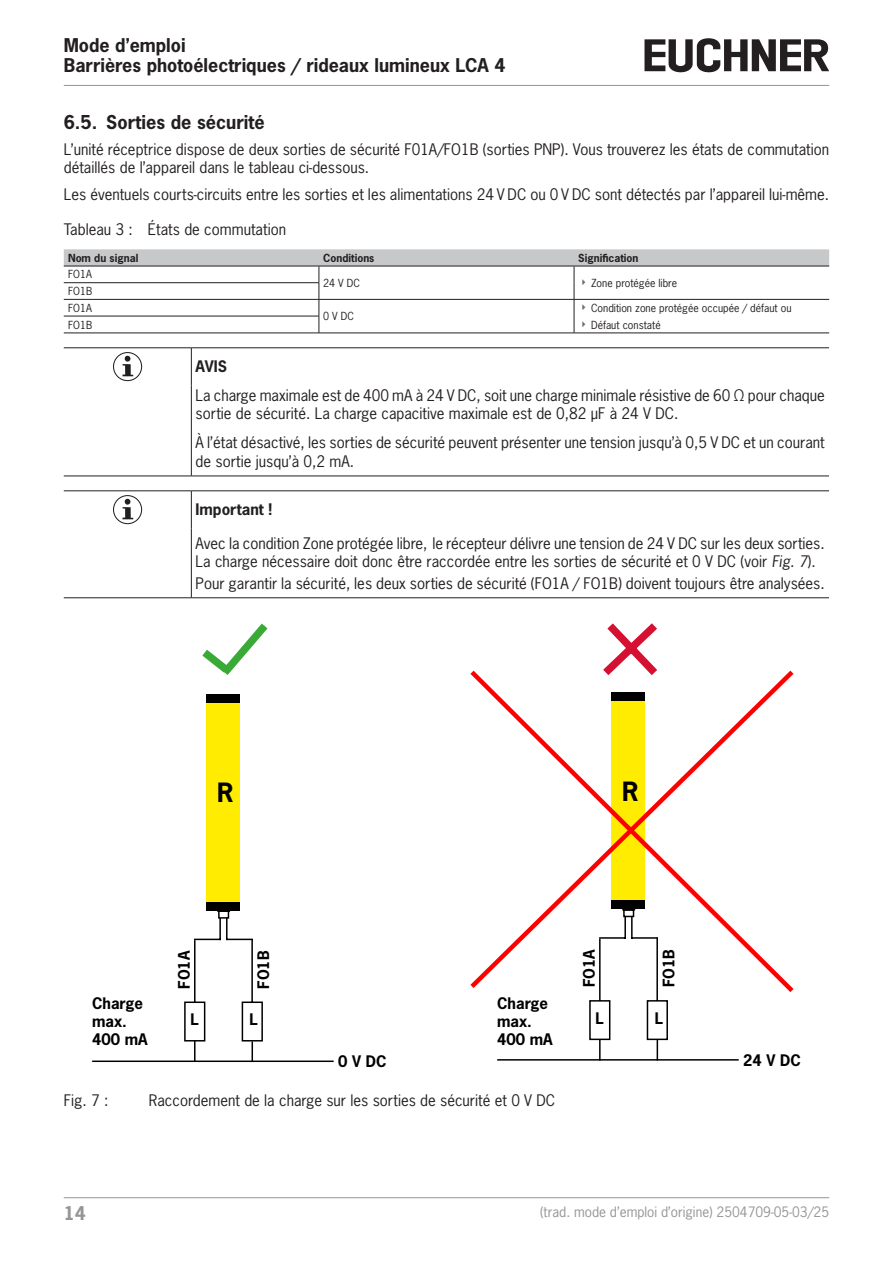
<style>
.page{position:relative;width:893px;height:1263px;background:#fff}
.page>*{position:absolute;margin:0;border:0;box-sizing:border-box;transform-origin:0 0}
.t1{font:700 25.05px "News Gothic Std";color:#000}
.t2{font:700 18px "News Gothic Std";color:#231f20}
.t3{font:700 17.85px/20.2px "News Gothic Std";color:#231f20}
.t4{font:700 17.85px "News Gothic Std";color:#939598}
.paragraph{font:15px/18px "News Gothic Std";color:#231f20}
.t5{font:700 15px/18px "News Gothic Std";color:#000}
.tableheadleft{font:700 15px "News Gothic Std";color:#231f20}
.t6{font:13.5px "News Gothic Std";color:#939598}
.tablebodyleft{font:10.5px "News Gothic Std";color:#231f20}
.tableheadleft-2{font:700 10.5px "News Gothic Std";color:#231f20}
.s1{font-style:italic}
</style>
<div class="page">
<hr style="left:64px;top:85px;width:765px;height:1px;background:#939598">
<hr style="left:64px;top:1197px;width:765px;height:1px;background:#939598">
<svg style="left:644px;top:38px;width:185px;height:34px"></svg>
<hr style="left:319px;top:333px;width:255px;height:1px;background:#231f20">
<hr style="left:574px;top:333px;width:255px;height:1px;background:#231f20">
<hr style="left:64px;top:333px;width:255px;height:1px;background:#231f20">
<hr style="left:64px;top:347px;width:127px;height:1px;background:#231f20">
<hr style="left:191px;top:347px;width:638px;height:1px;background:#231f20">
<hr style="left:191px;top:348px;width:1px;height:37px;background:#231f20">
<hr style="left:191px;top:385px;width:1px;height:91px;background:#231f20">
<hr style="left:64px;top:476px;width:127px;height:1px;background:#231f20">
<hr style="left:191px;top:476px;width:638px;height:1px;background:#231f20">
<svg style="left:113px;top:352px;width:29px;height:29px"></svg>
<svg style="left:122px;top:356px;width:11px;height:20px"></svg>
<hr style="left:64px;top:491px;width:127px;height:1px;background:#231f20">
<hr style="left:191px;top:491px;width:638px;height:1px;background:#231f20">
<hr style="left:191px;top:491px;width:1px;height:37px;background:#231f20">
<hr style="left:191px;top:528px;width:1px;height:70px;background:#231f20">
<hr style="left:64px;top:597px;width:127px;height:1px;background:#231f20">
<hr style="left:191px;top:597px;width:638px;height:1px;background:#231f20">
<svg style="left:113px;top:495px;width:29px;height:29px"></svg>
<svg style="left:122px;top:499px;width:11px;height:20px"></svg>
<div style="left:207px;top:694px;width:33px;height:217px;background:#ffec00"></div>
<svg style="left:217px;top:911px;width:14px;height:8px"></svg>
<div style="left:207px;top:902px;width:33px;height:9px;background:#000"></div>
<div style="left:207px;top:694px;width:33px;height:9px;background:#000"></div>
<hr style="left:219px;top:918px;width:2px;height:22px;background:#000">
<hr style="left:226px;top:918px;width:2px;height:22px;background:#000">
<svg style="left:92px;top:937px;width:242px;height:126px"></svg>
<svg style="left:497px;top:997px;width:242px;height:64px"></svg>
<svg style="left:470px;top:670px;width:324px;height:323px"></svg>
<svg style="left:202px;top:623px;width:66px;height:52px"></svg>
<svg style="left:595px;top:623px;width:70px;height:60px"></svg>
<svg style="left:64px;top:249px;width:765px;height:84px"></svg>
<p class="t3" style="left:64px;top:34px;width:443px">Mode d’emploi<br>Barrières photoélectriques / rideaux lumineux LCA 4</p>
<p class="t2" style="left:64px;top:110px;width:202px">6.5. Sorties de sécurité</p>
<p class="paragraph" style="left:64px;top:141px;width:767px">L’unité réceptrice dispose de deux sorties de sécurité F01A/FO1B (sorties PNP). Vous trouverez les états de commutation détaillés de l’appareil dans le tableau ci-dessous.</p>
<p class="paragraph" style="left:64px;top:185px;width:767px">Les éventuels courts-circuits entre les sorties et les alimentations 24 V DC ou 0 V DC sont détectés par l’appareil lui-même.</p>
<p class="paragraph" style="left:64px;top:220px;width:224px">Tableau 3 : États de commutation</p>
<p class="tableheadleft-2" style="left:68px;top:251px;width:72px">Nom du signal</p>
<p class="tableheadleft-2" style="left:323px;top:251px;width:53px">Conditions</p>
<p class="tableheadleft-2" style="left:578px;top:251px;width:62px">Signification</p>
<p class="tablebodyleft" style="left:68px;top:268px;width:25px">FO1A</p>
<p class="tablebodyleft" style="left:323px;top:276px;width:38px">24 V DC</p>
<p class="tablebodyleft" style="left:591px;top:276px;width:88px">Zone protégée libre</p>
<p class="tablebodyleft" style="left:68px;top:284px;width:26px">FO1B</p>
<p class="tablebodyleft" style="left:68px;top:301px;width:25px">FO1A</p>
<p class="tablebodyleft" style="left:323px;top:309px;width:32px">0 V DC</p>
<p class="tablebodyleft" style="left:591px;top:301px;width:202px">Condition zone protégée occupée / défaut ou</p>
<p class="tablebodyleft" style="left:68px;top:318px;width:26px">FO1B</p>
<p class="tablebodyleft" style="left:591px;top:318px;width:71px">Défaut constaté</p>
<p class="tableheadleft" style="left:196px;top:357px;width:33px">AVIS</p>
<p class="paragraph" style="left:196px;top:387px;width:631px">La charge maximale est de 400 mA à 24 V DC, soit une charge minimale résistive de 60 Ω pour chaque sortie de sécurité. La charge capacitive maximale est de 0,82 µF à 24 V DC.</p>
<p class="paragraph" style="left:196px;top:432px;width:631px;line-height:19.8px">À l’état désactivé, les sorties de sécurité peuvent présenter une tension jusqu’à 0,5 V DC et un courant de sortie jusqu’à 0,2 mA.</p>
<p class="tableheadleft" style="left:196px;top:500px;width:78px">Important !</p>
<p class="paragraph" style="left:196px;top:534px;width:631px">Avec la condition Zone protégée libre, le récepteur délivre une tension de 24 V DC sur les deux sorties.<br>La charge nécessaire doit donc être raccordée entre les sorties de sécurité et 0 V DC (voir <span class="s1">Fig. 7</span>).</p>
<p class="paragraph" style="left:196px;top:574px;width:631px">Pour garantir la sécurité, les deux sorties de sécurité (FO1A / FO1B) doivent toujours être analysées.</p>
<p class="t1" style="left:217px;top:776px;width:18px">R</p>
<p class="t1" style="left:622px;top:775px;width:18px">R</p>
<p class="t5" style="left:92px;top:994px;width:57px">Charge max.<br>400 mA</p>
<p class="t5" style="left:175px;top:989px;width:40px;rotate:-90deg">FO1A</p>
<p class="t5" style="left:254px;top:989px;width:40px;rotate:-90deg">FO1B</p>
<p class="t5" style="left:191px;top:1010px;width:10px">L</p>
<p class="t5" style="left:250px;top:1010px;width:10px">L</p>
<p class="t5" style="left:338px;top:1052px;width:50px">0 V DC</p>
<p class="t5" style="left:497px;top:994px;width:57px">Charge max.<br>400 mA</p>
<p class="paragraph" style="left:64px;top:1091px;width:46px">Fig. 7 :</p>
<p class="paragraph" style="left:149px;top:1091px;width:408px">Raccordement de la charge sur les sorties de sécurité et 0 V DC</p>
<p class="t5" style="left:580px;top:987px;width:40px;rotate:-90deg">FO1A</p>
<p class="t5" style="left:659px;top:987px;width:40px;rotate:-90deg">FO1B</p>
<p class="t5" style="left:596px;top:1009px;width:10px">L</p>
<p class="t5" style="left:655px;top:1009px;width:10px">L</p>
<p class="t5" style="left:743px;top:1051px;width:59px">24 V DC</p>
<p class="t4" style="left:64px;top:1201px;width:24px">14</p>
<p class="t6" style="left:540px;top:1203px;width:291px">(trad. mode d’emploi d’origine) 2504709-05-03/25</p>
</div>
